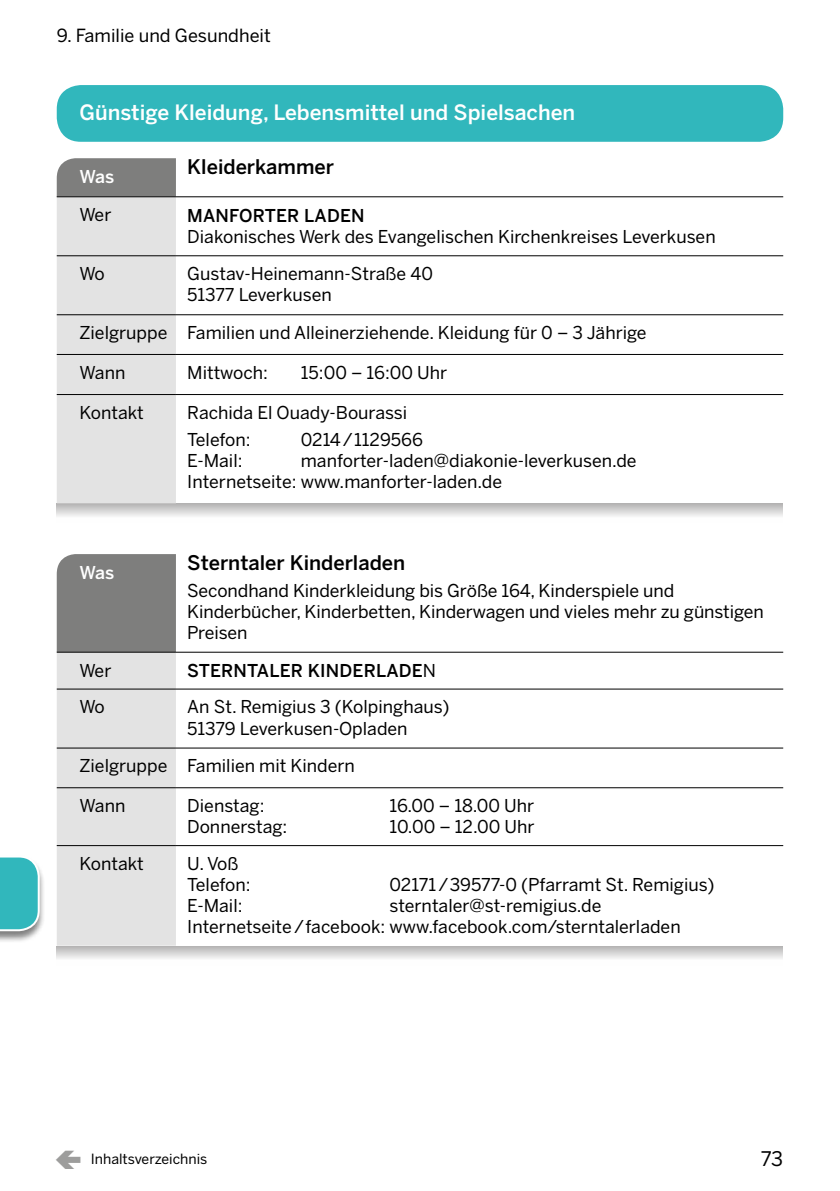
<style>
.page{position:relative;width:840px;height:1191px;background:#fff}
.page>*{position:absolute;margin:0;border:0;box-sizing:border-box;transform-origin:0 0}
.t1{font:500 21px "Benton Sans";color:#fff}
.t2{font:500 20px "Benton Sans";color:#000}
.t3{font:20px "Benton Sans";color:#000}
.t4{font:18px "Benton Sans";color:#000}
.t5{font:17.6px/21.2px "Benton Sans";color:#000}
.t6{font:500 17.6px "Benton Sans";letter-spacing:.01em;color:#000}
.t7{font:500 17.6px "Benton Sans";letter-spacing:-.025em;color:#fff}
.t8{font:14px "Benton Sans";color:#000}
.s1{font-weight:400}
</style>
<div class="page">
<div style="left:57px;top:85px;width:725px;height:57px;background:#31b7bc;border-radius:24px"></div>
<div style="left:57px;top:503px;width:725px;height:20px;background:linear-gradient(to bottom,#b6b5b5,#fff)"></div>
<div style="left:57px;top:945px;width:725px;height:20px;background:linear-gradient(to bottom,#b4b3b3,#fff)"></div>
<svg style="left:57px;top:158px;width:119px;height:345px;background:#d7d7d7"></svg>
<hr style="left:176px;top:196px;width:606px;height:1px;background:#000">
<hr style="left:176px;top:255px;width:606px;height:1px;background:#000">
<hr style="left:176px;top:314px;width:606px;height:1px;background:#000">
<hr style="left:176px;top:354px;width:606px;height:1px;background:#000">
<hr style="left:176px;top:394px;width:606px;height:1px;background:#000">
<hr style="left:57px;top:255px;width:119px;height:1px;background:#000">
<hr style="left:57px;top:314px;width:119px;height:1px;background:#000">
<hr style="left:57px;top:354px;width:119px;height:1px;background:#000">
<hr style="left:57px;top:394px;width:119px;height:1px;background:#000">
<hr style="left:57px;top:196px;width:119px;height:1px;background:#000">
<svg style="left:57px;top:554px;width:119px;height:391px;background:#c8c8c8"></svg>
<hr style="left:176px;top:651px;width:606px;height:1px;background:#000">
<hr style="left:176px;top:688px;width:606px;height:1px;background:#000">
<hr style="left:176px;top:747px;width:606px;height:1px;background:#000">
<hr style="left:176px;top:787px;width:606px;height:1px;background:#000">
<hr style="left:176px;top:845px;width:606px;height:1px;background:#000">
<hr style="left:57px;top:688px;width:119px;height:1px;background:#000">
<hr style="left:57px;top:747px;width:119px;height:1px;background:#000">
<hr style="left:57px;top:787px;width:119px;height:1px;background:#000">
<hr style="left:57px;top:845px;width:119px;height:1px;background:#000">
<hr style="left:57px;top:651px;width:119px;height:1px;background:#000">
<div style="left:0;top:855px;width:45px;height:87px;background:#000;opacity:.5"></div>
<svg style="left:0;top:855px;width:41px;height:77px;background:#53c0c4"></svg>
<p class="t4" style="left:57px;top:25px;width:215px">9. Familie und Gesundheit</p>
<p class="t1" style="left:79px;top:100px;width:497px">Günstige Kleidung, Lebensmittel und Spielsachen</p>
<p class="t7" style="left:79px;top:167px;width:36px">Was</p>
<p class="t2" style="left:187px;top:155px;width:148px">Kleiderkammer</p>
<p class="t5" style="left:79px;top:204px;width:33px">Wer</p>
<p class="t6" style="left:187px;top:205px;width:179px">MANFORTER LADEN</p>
<p class="t5" style="left:187px;top:226px;width:529px">Diakonisches Werk des Evangelischen Kirchenkreises Leverkusen</p>
<p class="t5" style="left:79px;top:263px;width:27px">Wo</p>
<p class="t5" style="left:187px;top:263px;width:247px">Gustav-Heinemann-Straße 40<br>51377 Leverkusen</p>
<p class="t5" style="left:79px;top:322px;width:568px">Zielgruppe Familien und Alleinerziehende. Kleidung für 0 – 3 Jährige</p>
<p class="t5" style="left:79px;top:361px;width:47px">Wann</p>
<p class="t5" style="left:187px;top:361px;width:82px">Mittwoch:</p>
<p class="t5" style="left:300px;top:361px;width:148px">15:00 – 16:00 Uhr</p>
<p class="t5" style="left:79px;top:402px;width:66px">Kontakt</p>
<p class="t5" style="left:187px;top:399px;width:221px;line-height:26.8px">Rachida El Ouady-Bourassi<br>Telefon:</p>
<p class="t5" style="left:300px;top:428px;width:124px">0214/1129566</p>
<p class="t7" style="left:79px;top:562px;width:36px">Was</p>
<p class="t5" style="left:187px;top:449px;width:450px;text-indent:113px">manforter-laden@diakonie-leverkusen.de<br>Internetseite: www.manforter-laden.de</p>
<p class="t5" style="left:187px;top:449px;width:57px">E-Mail:</p>
<p class="t2" style="left:187px;top:550px;width:219px">Sterntaler Kinderladen</p>
<p class="t5" style="left:187px;top:579px;width:577px">Secondhand Kinderkleidung bis Größe 164, Kinderspiele und<br>Kinderbücher, Kinderbetten, Kinderwagen und vieles mehr zu günstigen<br>Preisen</p>
<p class="t5" style="left:79px;top:659px;width:33px">Wer</p>
<p class="t6" style="left:187px;top:660px;width:250px">STERNTALER KINDERLADE<span class="s1">N</span></p>
<p class="t5" style="left:79px;top:696px;width:27px">Wo</p>
<p class="t5" style="left:187px;top:696px;width:263px">An St. Remigius 3 (Kolpinghaus)<br>51379 Leverkusen-Opladen</p>
<p class="t5" style="left:79px;top:755px;width:277px">Zielgruppe Familien mit Kindern</p>
<p class="t5" style="left:79px;top:795px;width:47px">Wann</p>
<p class="t5" style="left:187px;top:795px;width:79px">Dienstag:</p>
<p class="t5" style="left:389px;top:795px;width:146px">16.00 – 18.00 Uhr</p>
<p class="t5" style="left:187px;top:816px;width:102px">Donnerstag:</p>
<p class="t5" style="left:389px;top:816px;width:146px">10.00 – 12.00 Uhr</p>
<p class="t5" style="left:79px;top:852px;width:66px">Kontakt</p>
<p class="t5" style="left:187px;top:852px;width:65px">U. Voß<br>Telefon:</p>
<p class="t5" style="left:389px;top:874px;width:326px">02171/39577-0 (Pfarramt St. Remigius)</p>
<p class="t5" style="left:187px;top:895px;width:494px;text-indent:202px">sterntaler@st-remigius.de<br>Internetseite/facebook: www.facebook.com/sterntalerladen</p>
<p class="t5" style="left:187px;top:895px;width:57px">E-Mail:</p>
<p class="t8" style="left:91px;top:1151px;width:118px">Inhaltsverzeichnis</p>
<p class="t3" style="left:760px;top:1146px;width:24px">73</p>
</div>
